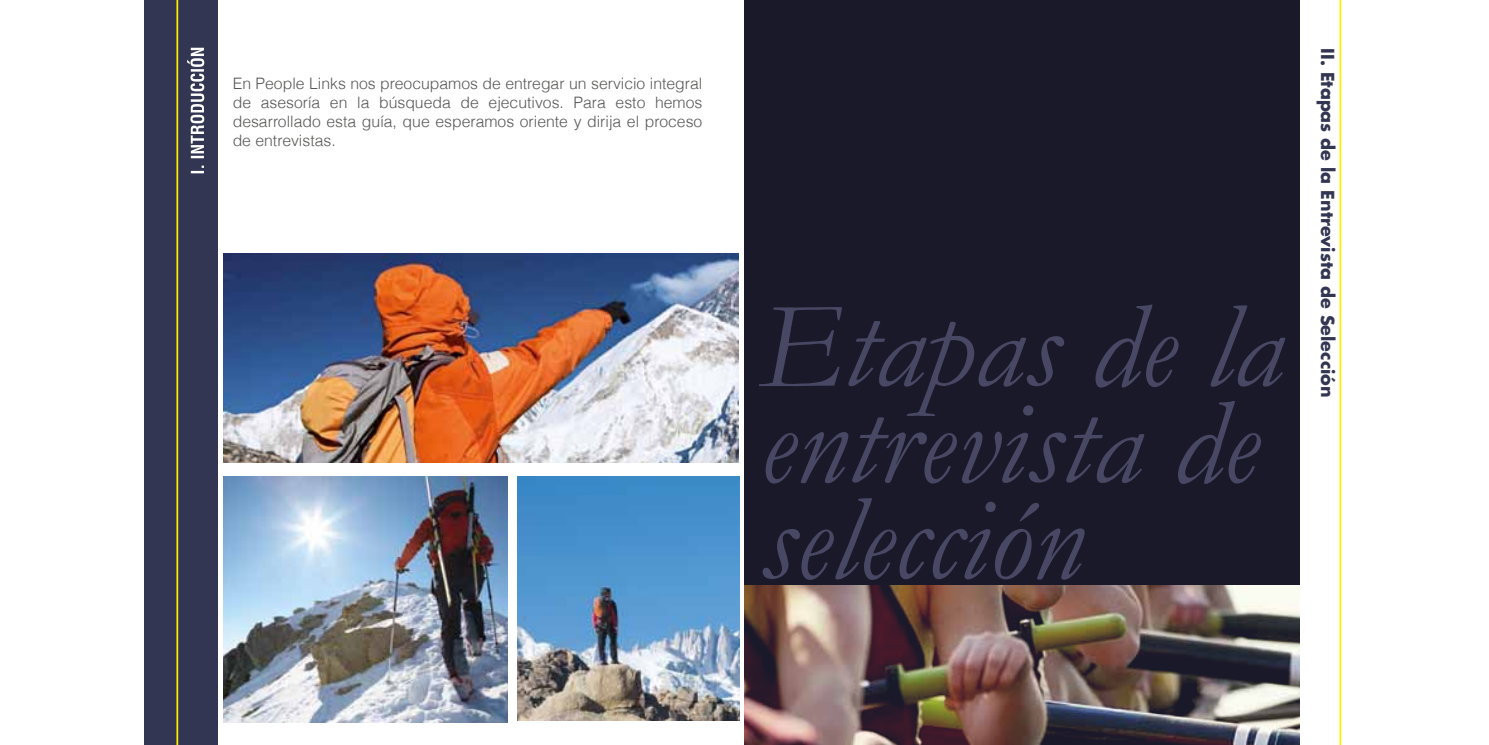
<style>
.page{position:relative;width:1489px;height:745px;background:#fff}
.page>*{position:absolute;margin:0;border:0;box-sizing:border-box;transform-origin:0 0}
.t1{font:italic 122.5px/96.2px "Garamond";color:#484864}
.t2{font:700 17.5px "Futura";color:#333652}
.t3{font:300 15.75px/19.2px "Helvetica";color:#575756;text-align:justify}
</style>
<div class="page">
<div style="left:144px;top:0;width:73px;height:744px;background:#333652"></div>
<img style="left:223px;top:476px;width:285px;height:245px">
<img style="left:518px;top:476px;width:221px;height:244px">
<img style="left:223px;top:253px;width:515px;height:209px">
<svg style="left:187px;top:48px;width:17px;height:125px"></svg>
<div style="left:744px;top:0;width:595px;height:744px;background:#19192a"></div>
<img style="left:744px;top:585px;width:556px;height:159px">
<div style="left:1300px;top:0;width:54px;height:744px;background:#fff"></div>
<hr style="left:1339px;top:0;width:2px;height:744px;background:#ffed00">
<hr style="left:176px;top:0;width:2px;height:744px;background:#ffed00">
<p class="t3" style="left:233px;top:73px;width:471px">En People Links nos preocupamos de entregar un servicio integral de asesoría en la búsqueda de ejecutivos. Para esto hemos desarrollado esta guía, que esperamos oriente y dirija el proceso de entrevistas.</p>
<h1 class="t1" style="left:759px;top:296px;width:525px">Etapas de la entrevista de selección</h1>
<p class="t2" style="left:1339px;top:48px;width:350px;rotate:90deg">II. Etapas de la Entrevista de Selección</p>
</div>
